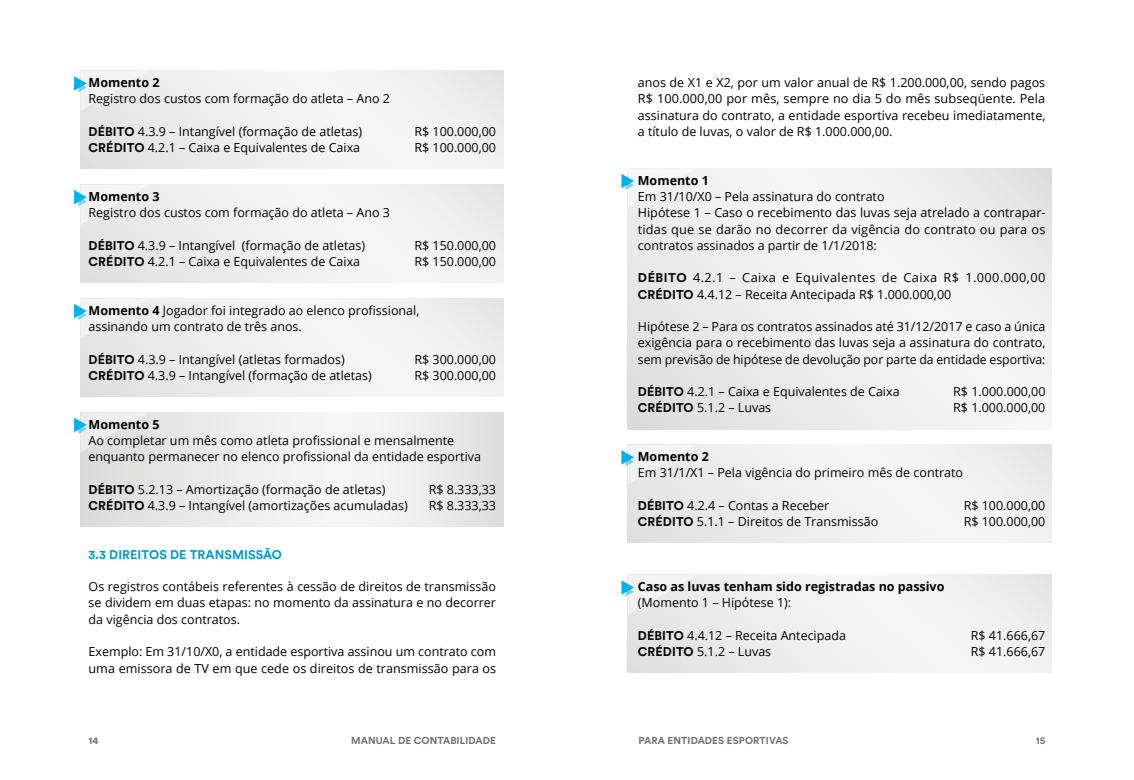
<style>
.page{position:relative;width:1134px;height:780px;background:#fff}
.page>*{position:absolute;margin:0;border:0;box-sizing:border-box;transform-origin:0 0}
.t1{font:12.5px/16.2px "Open Sans";color:#000}
.t2{font:12.5px/16.2px "Open Sans";letter-spacing:.03em;color:#000}
.t3{font:700 12.5px "Open Sans";color:#000}
.t4{font:12.5px "Circular Std Bold";letter-spacing:.01em;color:#009ac4}
.t5{font:10px "Circular Std Bold";letter-spacing:.01em;color:#706f6f}
.s1{font-family:"Circular Std Bold"}
.s2{font-weight:700}
</style>
<div class="page">
<div style="left:628px;top:575px;width:423px;height:97px;background:linear-gradient(to right,#e8e8e8,#f5f5f5)"></div>
<svg style="left:621px;top:575px;width:75px;height:40px"></svg>
<div style="left:628px;top:445px;width:423px;height:97px;background:linear-gradient(to right,#e8e8e7,#f5f5f5)"></div>
<svg style="left:621px;top:445px;width:75px;height:40px"></svg>
<svg style="left:80px;top:412px;width:424px;height:114px"></svg>
<svg style="left:74px;top:412px;width:75px;height:40px;background:#dfe6e7"></svg>
<div style="left:80px;top:71px;width:424px;height:97px;background:linear-gradient(to right,#e8e8e7,#f5f5f5)"></div>
<svg style="left:74px;top:71px;width:75px;height:40px"></svg>
<div style="left:80px;top:185px;width:424px;height:97px;background:linear-gradient(to right,#e8e8e7,#f5f5f5)"></div>
<svg style="left:74px;top:185px;width:75px;height:40px"></svg>
<div style="left:80px;top:298px;width:424px;height:98px;background:linear-gradient(to right,#e8e7e7,#f5f5f5)"></div>
<svg style="left:74px;top:298px;width:75px;height:41px"></svg>
<div style="left:628px;top:168px;width:423px;height:261px;background:linear-gradient(to right,#e9e9e9,#f4f4f4)"></div>
<svg style="left:621px;top:168px;width:75px;height:41px"></svg>
<p class="t3" style="left:89px;top:74px;width:72px">Momento 2</p>
<p class="t1" style="left:89px;top:90px;width:303px">Registro dos custos com formação do atleta – Ano 2</p>
<p class="t1" style="left:89px;top:123px;width:275px"><span class="s1">DÉBITO</span> 4.3.9 – Intangível (formação de atletas)</p>
<p class="t1" style="left:414px;top:123px;width:83px">R$ 100.000,00</p>
<p class="t1" style="left:89px;top:139px;width:273px"><span class="s1">CRÉDITO</span> 4.2.1 – Caixa e Equivalentes de Caixa</p>
<p class="t1" style="left:414px;top:139px;width:83px">R$ 100.000,00</p>
<p class="t3" style="left:89px;top:188px;width:72px">Momento 3</p>
<p class="t1" style="left:89px;top:204px;width:303px">Registro dos custos com formação do atleta – Ano 3</p>
<p class="t1" style="left:89px;top:237px;width:278px"><span class="s1">DÉBITO</span> 4.3.9 – Intangível (formação de atletas)</p>
<p class="t1" style="left:414px;top:237px;width:83px">R$ 150.000,00</p>
<p class="t1" style="left:89px;top:253px;width:273px"><span class="s1">CRÉDITO</span> 4.2.1 – Caixa e Equivalentes de Caixa</p>
<p class="t1" style="left:414px;top:253px;width:83px">R$ 150.000,00</p>
<p class="t1" style="left:89px;top:302px;width:332px"><span class="s2">Momento 4</span> Jogador foi integrado ao elenco profissional, assinando um contrato de três anos.</p>
<p class="t1" style="left:89px;top:350px;width:258px"><span class="s1">DÉBITO</span> 4.3.9 – Intangível (atletas formados)</p>
<p class="t1" style="left:414px;top:350px;width:83px">R$ 300.000,00</p>
<p class="t1" style="left:89px;top:367px;width:285px"><span class="s1">CRÉDITO</span> 4.3.9 – Intangível (formação de atletas)</p>
<p class="t1" style="left:414px;top:367px;width:83px">R$ 300.000,00</p>
<p class="t3" style="left:89px;top:415px;width:72px">Momento 5</p>
<p class="t1" style="left:89px;top:432px;width:394px">Ao completar um mês como atleta profissional e mensalmente enquanto permanecer no elenco profissional da entidade esportiva</p>
<p class="t1" style="left:89px;top:480px;width:298px"><span class="s1">DÉBITO</span> 5.2.13 – Amortização (formação de atletas)</p>
<p class="t1" style="left:429px;top:480px;width:69px">R$ 8.333,33</p>
<p class="t1" style="left:89px;top:497px;width:321px"><span class="s1">CRÉDITO</span> 4.3.9 – Intangível (amortizações acumuladas)</p>
<p class="t1" style="left:429px;top:497px;width:69px">R$ 8.333,33</p>
<p class="t4" style="left:89px;top:546px;width:195px">3.3 DIREITOS DE TRANSMISSÃO</p>
<p class="t1" style="left:89px;top:578px;width:409px;text-align:justify">Os registros contábeis referentes à cessão de direitos de transmissão se dividem em duas etapas: no momento da assinatura e no decorrer da vigência dos contratos.</p>
<p class="t1" style="left:89px;top:643px;width:409px">Exemplo: Em 31/10/X0, a entidade esportiva assinou um contrato com uma emissora de TV em que cede os direitos de transmissão para os</p>
<p class="t1" style="left:638px;top:74px;width:409px;text-align:justify">anos de X1 e X2, por um valor anual de R$ 1.200.000,00, sendo pagos R$ 100.000,00 por mês, sempre no dia 5 do mês subseqüente. Pela assinatura do contrato, a entidade esportiva recebeu imediatamente, a título de luvas, o valor de R$ 1.000.000,00.</p>
<p class="t3" style="left:638px;top:171px;width:72px">Momento 1</p>
<p class="t1" style="left:638px;top:188px;width:409px">Em 31/10/X0 – Pela assinatura do contrato<br>Hipótese 1 – Caso o recebimento das luvas seja atrelado a contrapar&shy;tidas que se darão no decorrer da vigência do contrato ou para os contratos assinados a partir de 1/1/2018:</p>
<p class="t2" style="left:638px;top:269px;width:409px"><span class="s1">DÉBITO</span> 4.2.1 – Caixa e Equivalentes de Caixa R$ 1.000.000,00<br><span class="s1">CRÉDITO</span> 4.4.12 – Receita Antecipada R$ 1.000.000,00</p>
<p class="t1" style="left:638px;top:318px;width:409px;text-align:justify">Hipótese 2 – Para os contratos assinados até 31/12/2017 e caso a única exigência para o recebimento das luvas seja a assinatura do contrato, sem previsão de hipótese de devolução por parte da entidade esportiva:</p>
<p class="t1" style="left:638px;top:383px;width:263px"><span class="s1">DÉBITO</span> 4.2.1 – Caixa e Equivalentes de Caixa</p>
<p class="t1" style="left:953px;top:383px;width:94px">R$ 1.000.000,00</p>
<p class="t1" style="left:638px;top:399px;width:135px"><span class="s1">CRÉDITO</span> 5.1.2 – Luvas</p>
<p class="t1" style="left:953px;top:399px;width:94px">R$ 1.000.000,00</p>
<p class="t3" style="left:638px;top:448px;width:72px">Momento 2</p>
<p class="t1" style="left:638px;top:464px;width:327px">Em 31/1/X1 – Pela vigência do primeiro mês de contrato</p>
<p class="t1" style="left:638px;top:497px;width:193px"><span class="s1">DÉBITO</span> 4.2.4 – Contas a Receber</p>
<p class="t1" style="left:964px;top:497px;width:83px">R$ 100.000,00</p>
<p class="t1" style="left:638px;top:513px;width:242px"><span class="s1">CRÉDITO</span> 5.1.1 – Direitos de Transmissão</p>
<p class="t1" style="left:964px;top:513px;width:83px">R$ 100.000,00</p>
<p class="t3" style="left:638px;top:578px;width:308px">Caso as luvas tenham sido registradas no passivo</p>
<p class="t1" style="left:638px;top:594px;width:155px">(Momento 1 – Hipótese 1):</p>
<p class="t1" style="left:638px;top:627px;width:210px"><span class="s1">DÉBITO</span> 4.4.12 – Receita Antecipada</p>
<p class="t1" style="left:971px;top:627px;width:76px">R$ 41.666,67</p>
<p class="t1" style="left:638px;top:643px;width:135px"><span class="s1">CRÉDITO</span> 5.1.2 – Luvas</p>
<p class="t1" style="left:971px;top:643px;width:76px">R$ 41.666,67</p>
<p class="t5" style="left:89px;top:733px;width:11px">14</p>
<p class="t5" style="left:351px;top:733px;width:146px">MANUAL DE CONTABILIDADE</p>
<p class="t5" style="left:638px;top:733px;width:152px">PARA ENTIDADES ESPORTIVAS</p>
<p class="t5" style="left:1036px;top:733px;width:11px">15</p>
</div>
